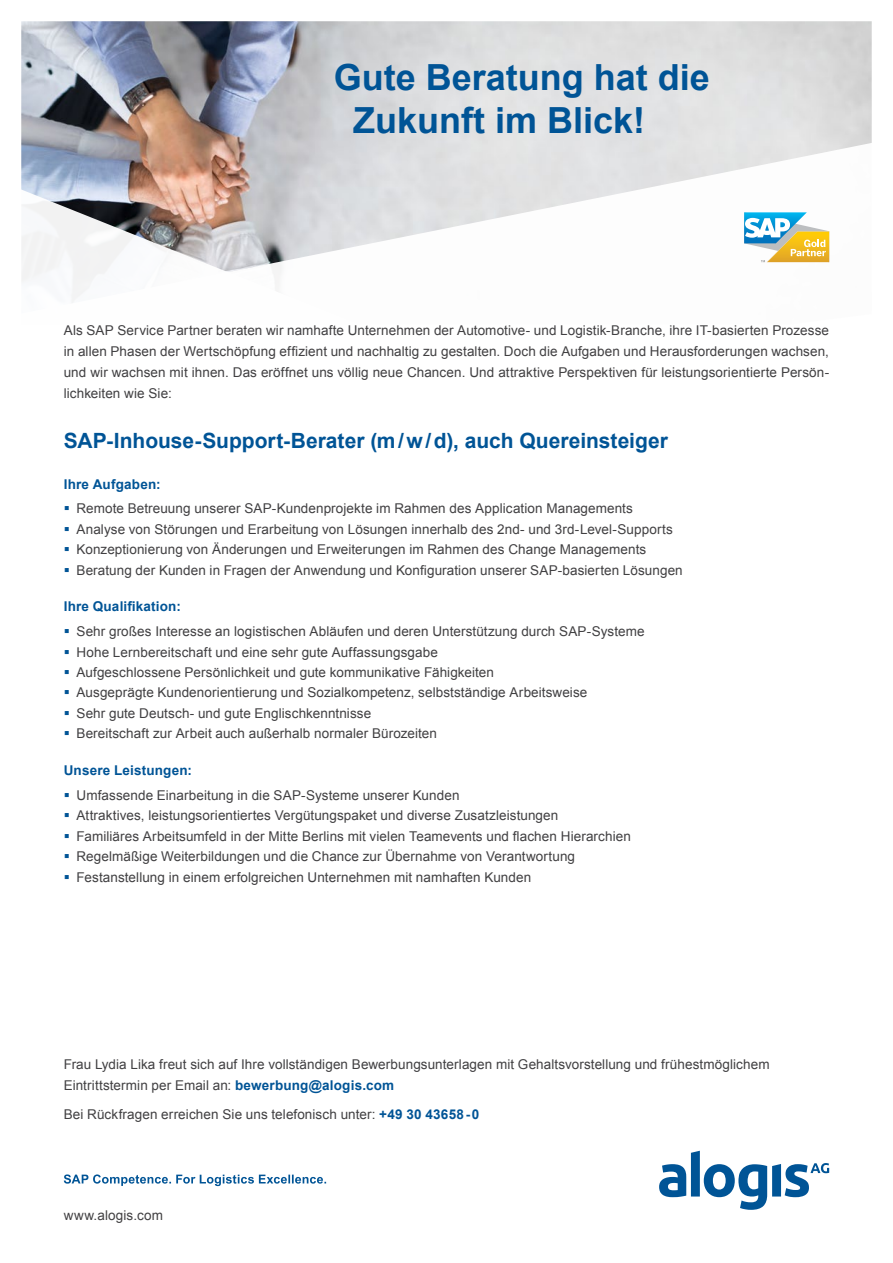
<style>
.page{position:relative;width:893px;height:1263px;background:#fff}
.page>*{position:absolute;margin:0;border:0;box-sizing:border-box;transform-origin:0 0}
.t1{font:700 36px/43.2px "Arial";color:#005496}
.t2{font:700 21px "Arial";color:#005496}
.t3{font:13.5px/21px "Arial";letter-spacing:.005em;color:#414042;text-align:justify}
.t4{font:700 13.5px "Arial";letter-spacing:.01em;color:#005496}
.s1{color:#005496}
.s2{font-weight:700;color:#005496}
</style>
<div class="page">
<img style="left:21px;top:21px;width:851px;height:115px">
<svg style="left:21px;top:136px;width:851px;height:40px;background:#d0cccd"></svg>
<svg style="left:21px;top:176px;width:809px;height:127px"></svg>
<svg style="left:659px;top:1151px;width:170px;height:59px"></svg>
<svg style="left:64px;top:1174px;width:262px;height:12px"></svg>
<svg style="left:744px;top:212px;width:85px;height:50px"></svg>
<h1 class="t1" style="left:353px;top:57px;width:358px;text-indent:-20px">Gute Beratung hat die<br>Zukunft im Blick!</h1>
<p class="t3" style="left:64px;top:320px;width:767px">Als SAP Service Partner beraten wir namhafte Unternehmen der Automotive- und Logistik-Branche, ihre IT-basierten Prozesse in allen Phasen der Wertschöpfung effizient und nachhaltig zu gestalten. Doch die Aufgaben und Herausforderungen wachsen, und wir wachsen mit ihnen. Das eröffnet uns völlig neue Chancen. Und attraktive Perspektiven für leistungsorientierte Persön&shy;lichkeiten wie Sie:</p>
<h2 class="t2" style="left:64px;top:426px;width:606px">SAP-Inhouse-Support-Berater (m/w/d), auch Quereinsteiger</h2>
<p class="t4" style="left:64px;top:475px;width:98px">Ihre Aufgaben:</p>
<p class="t3" style="left:64px;top:498px;width:571px"><span class="s1">▪</span> Remote Betreuung unserer SAP-Kundenprojekte im Rahmen des Application Managements</p>
<p class="t3" style="left:64px;top:519px;width:610px"><span class="s1">▪</span> Analyse von Störungen und Erarbeitung von Lösungen innerhalb des 2nd- und 3rd-Level-Supports</p>
<p class="t3" style="left:64px;top:539px;width:584px"><span class="s1">▪</span> Konzeptionierung von Änderungen und Erweiterungen im Rahmen des Change Managements</p>
<p class="t3" style="left:64px;top:560px;width:620px"><span class="s1">▪</span> Beratung der Kunden in Fragen der Anwendung und Konfiguration unserer SAP-basierten Lösungen</p>
<p class="t4" style="left:64px;top:598px;width:119px">Ihre Qualifikation:</p>
<p class="t3" style="left:64px;top:621px;width:582px"><span class="s1">▪</span> Sehr großes Interesse an logistischen Abläufen und deren Unterstützung durch SAP-Systeme</p>
<p class="t3" style="left:64px;top:641px;width:376px"><span class="s1">▪</span> Hohe Lernbereitschaft und eine sehr gute Auffassungsgabe</p>
<p class="t3" style="left:64px;top:662px;width:432px"><span class="s1">▪</span> Aufgeschlossene Persönlichkeit und gute kommunikative Fähigkeiten</p>
<p class="t3" style="left:64px;top:682px;width:525px"><span class="s1">▪</span> Ausgeprägte Kundenorientierung und Sozialkompetenz, selbstständige Arbeitsweise</p>
<p class="t3" style="left:64px;top:703px;width:309px"><span class="s1">▪</span> Sehr gute Deutsch- und gute Englischkenntnisse</p>
<p class="t3" style="left:64px;top:723px;width:375px"><span class="s1">▪</span> Bereitschaft zur Arbeit auch außerhalb normaler Bürozeiten</p>
<p class="t4" style="left:64px;top:761px;width:130px">Unsere Leistungen:</p>
<p class="t3" style="left:64px;top:785px;width:397px"><span class="s1">▪</span> Umfassende Einarbeitung in die SAP-Systeme unserer Kunden</p>
<p class="t3" style="left:64px;top:805px;width:496px"><span class="s1">▪</span> Attraktives, leistungsorientiertes Vergütungspaket und diverse Zusatzleistungen</p>
<p class="t3" style="left:64px;top:825px;width:569px"><span class="s1">▪</span> Familiäres Arbeitsumfeld in der Mitte Berlins mit vielen Teamevents und flachen Hierarchien</p>
<p class="t3" style="left:64px;top:846px;width:513px"><span class="s1">▪</span> Regelmäßige Weiterbildungen und die Chance zur Übernahme von Verantwortung</p>
<p class="t3" style="left:64px;top:866px;width:469px"><span class="s1">▪</span> Festanstellung in einem erfolgreichen Unternehmen mit namhaften Kunden</p>
<p class="t3" style="left:64px;top:1054px;width:707px">Frau Lydia Lika freut sich auf Ihre vollständigen Bewerbungsunterlagen mit Gehaltsvorstellung und frühestmöglichem<br>Eintrittstermin per Email an: <span class="s2">bewerbung@alogis.com</span></p>
<p class="t3" style="left:64px;top:1104px;width:417px">Bei Rückfragen erreichen Sie uns telefonisch unter: <span class="s2">+49 30 43658-0</span></p>
<p class="t3" style="left:64px;top:1205px;width:101px">www.alogis.com</p>
</div>
